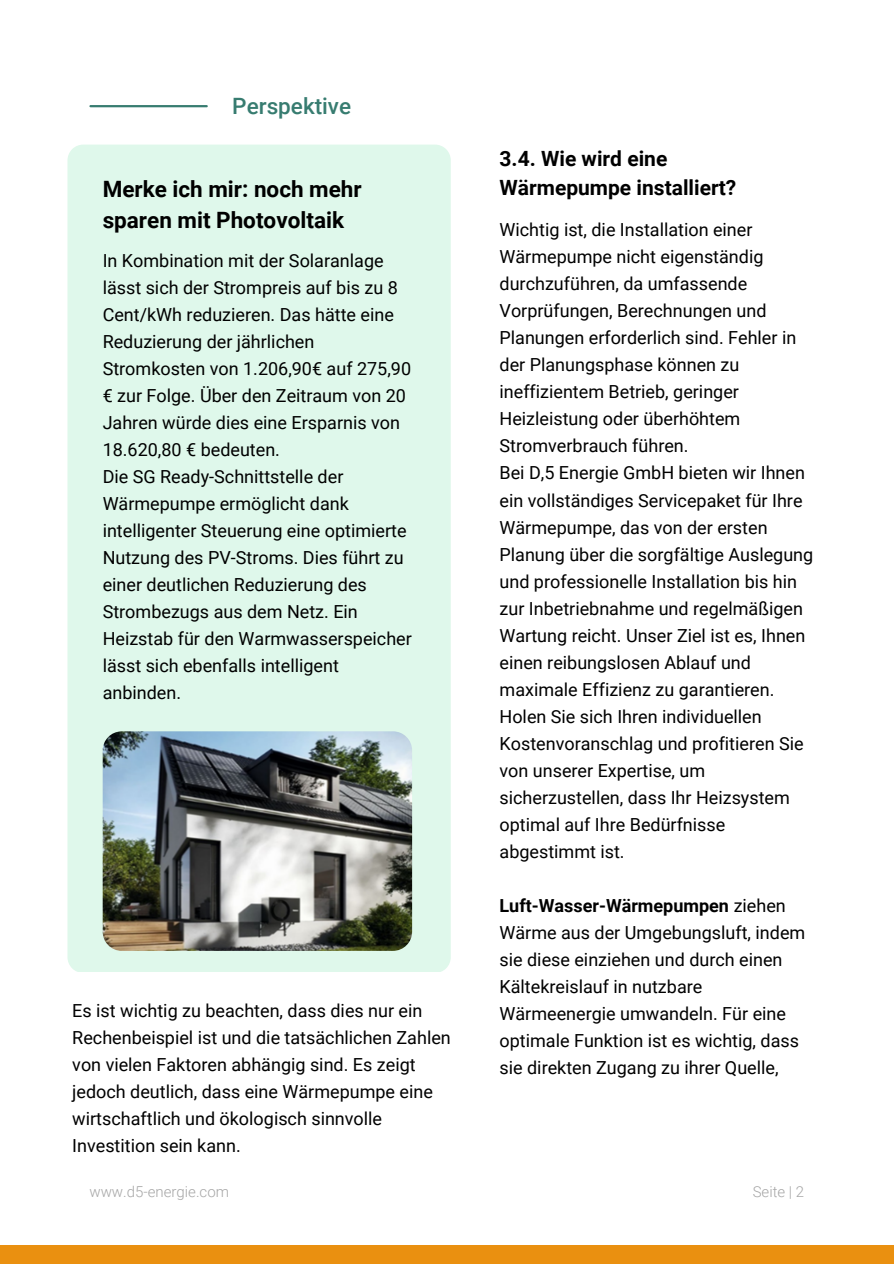
<style>
.page{position:relative;width:894px;height:1264px;background:#fff}
.page>*{position:absolute;margin:0;border:0;box-sizing:border-box;transform-origin:0 0}
.t1{font:700 22.5px/31.5px "Roboto";color:#000}
.t2{font:500 22.5px "Roboto";color:#377c70}
.t3{font:700 21px/29.2px "Roboto";color:#000}
.t4{font:18px/27px "Roboto";color:#000}
.t5{font:300 15px "Roboto";color:#a6a6a6}
.s1{font-weight:700}
</style>
<div class="page">
<div style="left:0;top:1244px;width:893px;height:19px;background:#ea9010"></div>
<hr style="left:90px;top:105px;width:117px;height:2px;background:#377c70">
<div style="left:67px;top:145px;width:383px;height:827px;background:#dff8eb"></div>
<img style="left:103px;top:731px;width:309px;height:219px;border-radius:19px">
<p class="t2" style="left:232px;top:93px;width:120px">Perspektive</p>
<p class="t1" style="left:103px;top:173px;width:260px">Merke ich mir: noch mehr sparen mit Photovoltaik</p>
<p class="t4" style="left:103px;top:247px;width:310px">In Kombination mit der Solaranlage lässt sich der Strompreis auf bis zu 8<br>Cent/kWh reduzieren. Das hätte eine<br>Reduzierung der jährlichen<br>Stromkosten von 1.206,90€ auf 275,90 € zur Folge. Über den Zeitraum von 20<br>Jahren würde dies eine Ersparnis von<br>18.620,80 € bedeuten.<br>Die SG Ready-Schnittstelle der<br>Wärmepumpe ermöglicht dank intelligenter Steuerung eine optimierte<br>Nutzung des PV-Stroms. Dies führt zu einer deutlichen Reduzierung des<br>Strombezugs aus dem Netz. Ein<br>Heizstab für den Warmwasserspeicher lässt sich ebenfalls intelligent anbinden.</p>
<p class="t4" style="left:72px;top:997px;width:380px">Es ist wichtig zu beachten, dass dies nur ein Rechenbeispiel ist und die tatsächlichen Zahlen von vielen Faktoren abhängig sind. Es zeigt jedoch deutlich, dass eine Wärmepumpe eine wirtschaftlich und ökologisch sinnvolle Investition sein kann.</p>
<p class="t3" style="left:499px;top:144px;width:238px">3.4. Wie wird eine<br>Wärmepumpe installiert?</p>
<p class="t4" style="left:499px;top:217px;width:315px">Wichtig ist, die Installation einer Wärmepumpe nicht eigenständig durchzuführen, da umfassende Vorprüfungen, Berechnungen und Planungen erforderlich sind. Fehler in der Planungsphase können zu ineffizientem Betrieb, geringer Heizleistung oder überhöhtem Stromverbrauch führen.<br>Bei D,5 Energie GmbH bieten wir Ihnen ein vollständiges Servicepaket für Ihre Wärmepumpe, das von der ersten Planung über die sorgfältige Auslegung und professionelle Installation bis hin zur Inbetriebnahme und regelmäßigen Wartung reicht. Unser Ziel ist es, Ihnen einen reibungslosen Ablauf und maximale Effizienz zu garantieren.<br>Holen Sie sich Ihren individuellen Kostenvoranschlag und profitieren Sie von unserer Expertise, um sicherzustellen, dass Ihr Heizsystem optimal auf Ihre Bedürfnisse abgestimmt ist.</p>
<p class="t4" style="left:499px;top:892px;width:307px"><span class="s1">Luft-Wasser-Wärmepumpen</span> ziehen Wärme aus der Umgebungsluft, indem sie diese einziehen und durch einen Kältekreislauf in nutzbare Wärmeenergie umwandeln. Für eine optimale Funktion ist es wichtig, dass sie direkten Zugang zu ihrer Quelle,</p>
<p class="t5" style="left:89px;top:1183px;width:141px">www.d5-energie.com</p>
<p class="t5" style="left:752px;top:1183px;width:53px">Seite | 2</p>
</div>
